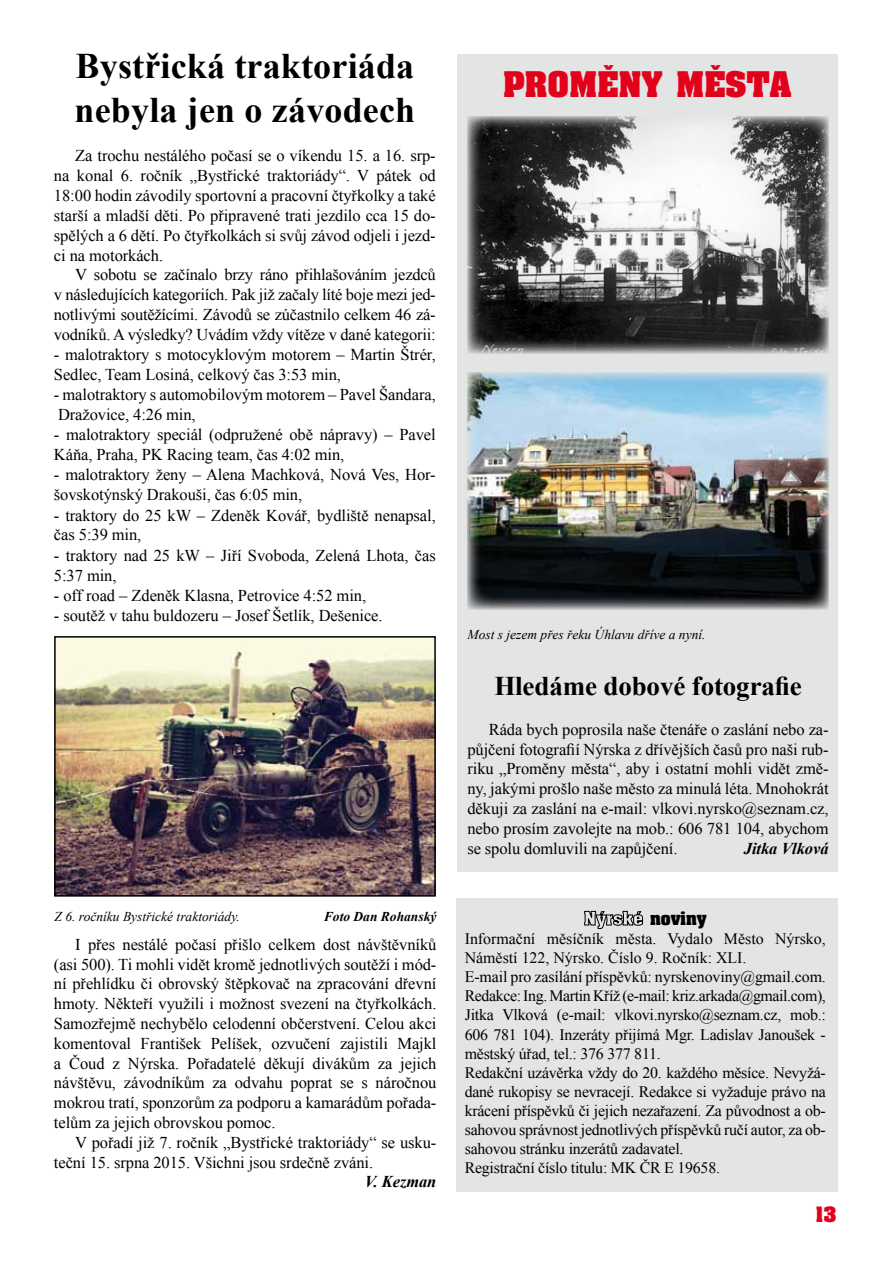
<style>
.page{position:relative;width:893px;height:1263px;background:#fff}
.page>*{position:absolute;margin:0;border:0;box-sizing:border-box;transform-origin:0 0}
.t1{font:700 36px/43.2px "Times New Roman";letter-spacing:.005em;color:#000}
.t2{font:30px "Aardvark CE Bold";color:#e2001a}
.t3{font:700 27px "Times New Roman";letter-spacing:-.005em;color:#000}
.t4{font:18px "Aardvark CE Bold";color:#e2001a}
.t5{font:16.5px/19.8px "Times New Roman";letter-spacing:-.005em;color:#000}
.t6{font:italic 700 16.5px "Times New Roman";letter-spacing:-.005em;color:#000}
.t7{font:15.9px/19px "Times New Roman";letter-spacing:-.015em;color:#000}
.t8{font:15.9px "Aardvark CE Bold";color:#000}
.t9{font:italic 13.5px "Times New Roman";color:#000}
.t10{font:italic 700 13.5px "Times New Roman";color:#000}
</style>
<div class="page">
<div style="left:457px;top:54px;width:381px;height:817px;background:#e3e4e4"></div>
<div style="left:456px;top:898px;width:382px;height:294px;background:#e3e4e4"></div>
<svg style="left:584px;top:911px;width:59px;height:18px"></svg>
<img style="left:467px;top:116px;width:362px;height:238px">
<img style="left:467px;top:372px;width:362px;height:238px">
<img style="left:57px;top:639px;width:376px;height:255px">
<div style="left:54px;top:636px;width:382px;height:261px;border:2px solid #000"></div>
<h1 class="t1" style="left:75px;top:44px;width:342px">Bystřická traktoriáda nebyla jen o závodech</h1>
<p class="t5" style="left:54px;top:146px;width:383px;text-align:justify;text-indent:21px">Za trochu nestálého počasí se o víkendu 15. a 16. srp&shy;na konal 6. ročník „Bystřické traktoriády“. V pátek od 18:00 hodin závodily sportovní a pracovní čtyřkolky a také starší a mladší děti. Po připravené trati jezdilo cca 15 do&shy;spělých a 6 dětí. Po čtyřkolkách si svůj závod odjeli i jezd&shy;ci na motorkách.</p>
<p class="t5" style="left:54px;top:265px;width:383px;text-align:justify;text-indent:21px">V sobotu se začínalo brzy ráno přihlašováním jezdců v následujících kategoriích. Pak již začaly líté boje mezi jed&shy;notlivými soutěžícími. Závodů se zúčastnilo celkem 46 zá&shy;vodníků. A výsledky? Uvádím vždy vítěze v dané kategorii:</p>
<p class="t5" style="left:54px;top:344px;width:383px">- malotraktory s motocyklovým motorem – Martin Štrér,<br>Sedlec, Team Losiná, celkový čas 3:53 min,</p>
<p class="t5" style="left:54px;top:384px;width:383px">- malotraktory s automobilovým motorem – Pavel Šandara,<br>Dražovice, 4:26 min,</p>
<p class="t5" style="left:54px;top:425px;width:383px">- malotraktory speciál (odpružené obě nápravy) – Pavel<br>Káňa, Praha, PK Racing team, čas 4:02 min,</p>
<p class="t5" style="left:54px;top:465px;width:383px">- malotraktory ženy – Alena Machková, Nová Ves, Hor&shy;šovskotýnský Drakouši, čas 6:05 min,</p>
<p class="t5" style="left:54px;top:505px;width:383px">- traktory do 25 kW – Zdeněk Kovář, bydliště nenapsal, čas 5:39 min,</p>
<p class="t5" style="left:54px;top:545px;width:383px">- traktory nad 25 kW – Jiří Svoboda, Zelená Lhota, čas<br>5:37 min,</p>
<p class="t5" style="left:54px;top:585px;width:314px">- off road – Zdeněk Klasna, Petrovice 4:52 min,</p>
<p class="t5" style="left:54px;top:605px;width:330px">- soutěž v tahu buldozeru – Josef Šetlík, Dešenice.</p>
<p class="t9" style="left:55px;top:907px;width:187px">Z 6. ročníku Bystřické traktoriády.</p>
<p class="t10" style="left:324px;top:907px;width:114px">Foto Dan Rohanský</p>
<p class="t5" style="left:54px;top:934px;width:384px;text-align:justify;text-indent:21px">I přes nestálé počasí přišlo celkem dost návštěvníků (asi 500). Ti mohli vidět kromě jednotlivých soutěží i mód&shy;ní přehlídku či obrovský štěpkovač na zpracování dřevní hmoty. Někteří využili i možnost svezení na čtyřkolkách.<br>Samozřejmě nechybělo celodenní občerstvení. Celou akci komentoval František Pelíšek, ozvučení zajistili Majkl a Čoud z Nýrska. Pořadatelé děkují divákům za jejich návštěvu, závodníkům za odvahu poprat se s náročnou mokrou tratí, sponzorům za podporu a kamarádům pořada&shy;telům za jejich obrovskou pomoc.</p>
<p class="t5" style="left:54px;top:1132px;width:384px;text-indent:21px">V pořadí již 7. ročník „Bystřické traktoriády“ se usku&shy;teční 15. srpna 2015. Všichni jsou srdečně zváni.</p>
<p class="t6" style="left:365px;top:1170px;width:73px">V. Kezman</p>
<h2 class="t2" style="left:503px;top:64px;width:290px">PROMĚNY MĚSTA</h2>
<p class="t9" style="left:467px;top:625px;width:240px">Most s jezem přes řeku Úhlavu dříve a nyní.</p>
<h3 class="t3" style="left:494px;top:667px;width:309px">Hledáme dobové fotografie</h3>
<p class="t5" style="left:467px;top:719px;width:363px;text-align:justify;text-indent:21px">Ráda bych poprosila naše čtenáře o zaslání nebo za&shy;půjčení fotografií Nýrska z dřívějších časů pro naši rub&shy;riku „Proměny města“, aby i ostatní mohli vidět změ&shy;ny, jakými prošlo naše město za minulá léta. Mnohokrát děkuji za zaslání na e-mail: vlkovi.nyrsko@seznam.cz, nebo prosím zavolejte na mob.: 606 781 104, abychom se spolu domluvili na zapůjčení.</p>
<p class="t6" style="left:744px;top:836px;width:86px">Jitka Vlková</p>
<p class="t8" style="left:650px;top:907px;width:58px">noviny</p>
<p class="t7" style="left:465px;top:929px;width:363px">Informační měsíčník města. Vydalo Město Nýrsko, Náměstí 122, Nýrsko. Číslo 9. Ročník: XLI.<br>E-mail pro zasílání příspěvků: nyrskenoviny@gmail.com.<br>Redakce: Ing. Martin Kříž (e-mail: kriz.arkada@gmail.com), Jitka Vlková (e-mail: vlkovi.nyrsko@seznam.cz, mob.:<br>606 781 104). Inzeráty přijímá Mgr. Ladislav Janoušek - městský úřad, tel.: 376 377 811.<br>Redakční uzávěrka vždy do 20. každého měsíce. Nevyžá&shy;dané rukopisy se nevracejí. Redakce si vyžaduje právo na krácení příspěvků či jejich nezařazení. Za původnost a ob&shy;sahovou správnost jednotlivých příspěvků ručí autor, za ob&shy;sahovou stránku inzerátů zadavatel.<br>Registrační číslo titulu: MK ČR E 19658.</p>
<p class="t4" style="left:816px;top:1202px;width:22px">13</p>
</div>
